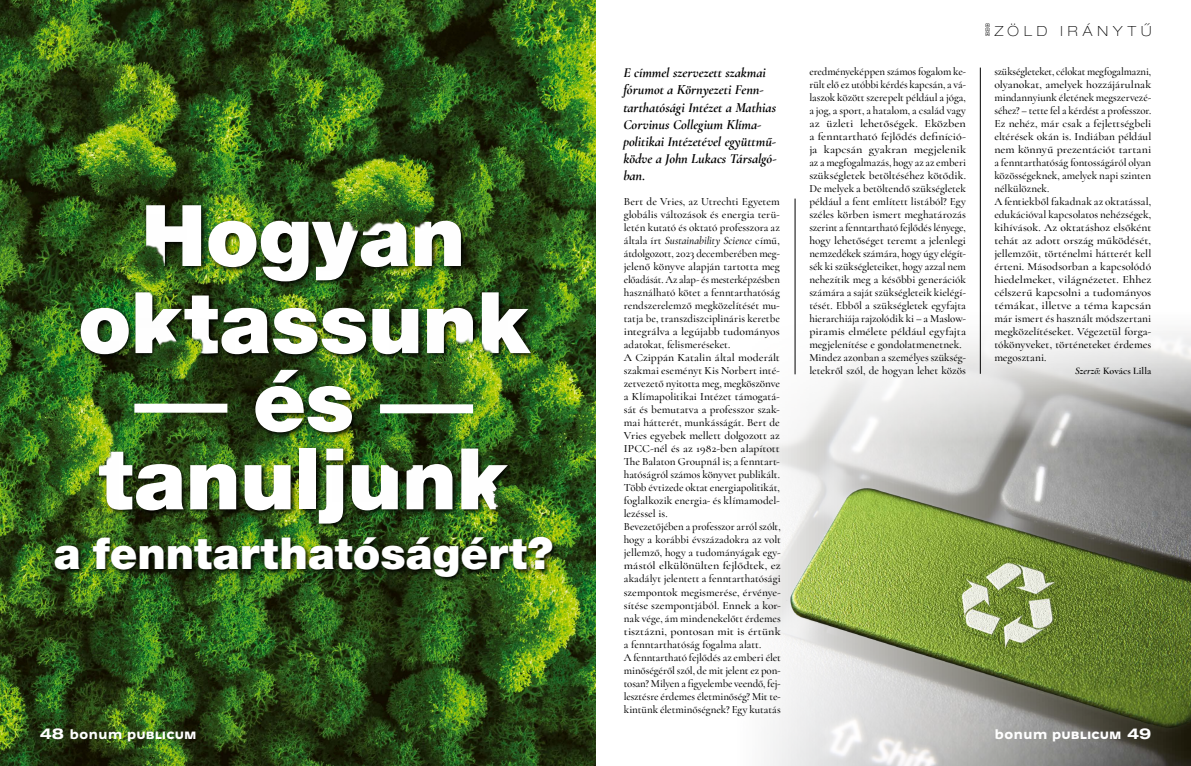
<style>
.page{position:relative;width:1191px;height:766px;background:#fff}
.page>*{position:absolute;margin:0;border:0;box-sizing:border-box;transform-origin:0 0}
.t1{font:900 85px/87px "Helvetica Neue LT Pro";letter-spacing:-.005em;color:#fff;text-align:center}
.t2{font:900 44px "Helvetica Neue LT Pro";color:#fff}
.t3{font:italic 700 14px/17px "Cormorant";letter-spacing:-.005em;color:#000}
.t4{font:700 14px "Westeinde Caption";letter-spacing:.005em;color:#fff}
.t5{font:100 expanded 14px "Helvetica Neue LT Pro";letter-spacing:.36em;color:#000}
.t6{font:500 11px/13px "Cormorant";color:#000}
.t7{font:600 10px "Cormorant";letter-spacing:.005em;color:#000}
.s1{font-family:"Helvetica Neue LT Pro";font-stretch:expanded;font-size:15px}
.s2{font-style:italic}
</style>
<div class="page">
<img style="left:0;top:0;width:595px;height:765px">
<img style="left:755px;top:298px;width:436px;height:174px">
<img style="left:755px;top:472px;width:436px;height:293px">
<img style="left:23px;top:119px;width:180px;height:118px">
<hr style="left:980px;top:68px;width:1px;height:305px;background:#000">
<hr style="left:795px;top:198px;width:1px;height:176px;background:#000">
<img style="left:52px;top:202px;width:508px;height:383px">
<img style="left:76px;top:214px;width:111px;height:114px">
<img style="left:121px;top:318px;width:113px;height:112px">
<img style="left:280px;top:153px;width:181px;height:118px">
<img style="left:1px;top:341px;width:118px;height:181px">
<img style="left:390px;top:286px;width:117px;height:181px">
<img style="left:332px;top:407px;width:88px;height:94px">
<img style="left:469px;top:447px;width:88px;height:94px">
<div style="left:134px;top:403px;width:93px;height:9px;background:#fff"></div>
<div style="left:380px;top:404px;width:93px;height:9px;background:#fff"></div>
<svg style="left:985px;top:23px;width:5px;height:13px"></svg>
<h1 class="t1" style="left:78px;top:192px;width:452px">Hogyan oktassunk</h1>
<h1 class="t1" style="left:98px;top:361px;width:411px;line-height:78px">és tanuljunk</h1>
<h2 class="t2" style="left:54px;top:527px;width:500px">a fenntarthatóságért?</h2>
<p class="t4" style="left:40px;top:722px;width:158px"><span class="s1">48</span> bonum publicum</p>
<p class="t3" style="left:623px;top:64px;width:155px">E címmel szervezett szakmai fórumot a Környezeti Fenn&shy;tarthatósági Intézet a Mathias<br>Corvinus Collegium Klíma&shy;politikai Intézetével együttmű&shy;ködve a John Lukacs Társalgó&shy;ban.</p>
<p class="t6" style="left:624px;top:195px;width:158px">Bert de Vries, az Utrechti Egyetem globális változások és energia terü&shy;letén kutató és oktató professzora az általa írt <span class="s2">Sustainability Science</span> című, átdolgozott, 2023 decemberében meg&shy;jelenő könyve alapján tartotta meg előadását. Az alap- és mesterképzésben használható kötet a fenntarthatóság rendszerelemző megközelítését mu&shy;tatja be, transzdiszciplináris keretbe integrálva a legújabb tudományos adatokat, felismeréseket.<br>A Czippán Katalin által moderált szakmai eseményt Kis Norbert inté&shy;zetvezető nyitotta meg, megköszönve a Klímapolitikai Intézet támogatá&shy;sát és bemutatva a professzor szak&shy;mai hátterét, munkásságát. Bert de Vries egyebek mellett dolgozott az IPCC-nél és az 1982-ben alapított The Balaton Groupnál is; a fenntart&shy;hatóságról számos könyvet publikált.<br>Több évtizede oktat energiapolitikát, foglalkozik energia- és klímamodel&shy;lezéssel is.<br>Bevezetőjében a professzor arról szólt, hogy a korábbi évszázadokra az volt jellemző, hogy a tudományágak egy&shy;mástól elkülönülten fejlődtek, ez akadályt jelentett a fenntarthatósági szempontok megismerése, érvénye&shy;sítése szempontjából. Ennek a kor&shy;nak vége, ám mindenekelőtt érdemes tisztázni, pontosan mit is értünk a fenntarthatóság fogalma alatt.<br>A fenntartható fejlődés az emberi élet minőségéről szól, de mit jelent ez pon&shy;tosan? Milyen a figyelembe veendő, fej&shy;lesztésre érdemes életminőség? Mit te&shy;kintünk életminőségnek? Egy kutatás</p>
<p class="t6" style="left:809px;top:65px;width:158px">eredményeképpen számos fogalom ke&shy;rült elő ez utóbbi kérdés kapcsán, a vá&shy;laszok között szerepelt például a jóga, a jog, a sport, a hatalom, a család vagy az üzleti lehetőségek. Eközben a fenntartható fejlődés definíció&shy;ja kapcsán gyakran megjelenik az a megfogalmazás, hogy az az emberi szükségletek betöltéséhez kötődik.<br>De melyek a betöltendő szükségletek például a fent említett listából? Egy széles körben ismert meghatározás szerint a fenntartható fejlődés lényege, hogy lehetőséget teremt a jelenlegi nemzedékek számára, hogy úgy elégít&shy;sék ki szükségleteiket, hogy azzal nem nehezítik meg a későbbi generációk számára a saját szükségleteik kielégí&shy;tését. Ebből a szükségletek egyfajta hierarchiája rajzolódik ki – a Maslow&shy;piramis elmélete például egyfajta megjelenítése e gondolatmenetnek.<br>Mindez azonban a személyes szükség&shy;letekről szól, de hogyan lehet közös</p>
<p class="t5" style="left:995px;top:23px;width:158px">ZÖLD IRÁNYTŰ</p>
<p class="t6" style="left:994px;top:65px;width:158px">szükségleteket, célokat megfogalmazni, olyanokat, amelyek hozzájárulnak mindannyiunk életének megszervezé&shy;séhez? – tette fel a kérdést a professzor.<br>Ez nehéz, már csak a fejlettségbeli eltérések okán is. Indiában például nem könnyű prezentációt tartani a fenntarthatóság fontosságáról olyan közösségeknek, amelyek napi szinten nélkülöznek.<br>A fentiekből fakadnak az oktatással, edukációval kapcsolatos nehézségek, kihívások. Az oktatáshoz elsőként tehát az adott ország működését, jellemzőit, történelmi hátterét kell érteni. Másodsorban a kapcsolódó hiedelmeket, világnézetet. Ehhez célszerű kapcsolni a tudományos témákat, illetve a téma kapcsán már ismert és használt módszertani megközelítéseket. Végezetül forga&shy;tókönyveket, történeteket érdemes megosztani.</p>
<p class="t7" style="left:1075px;top:365px;width:78px"><span class="s2">Szerző:</span> Kovács Lilla</p>
<p class="t4" style="left:994px;top:722px;width:158px">bonum publicum <span class="s1">49</span></p>
</div>
